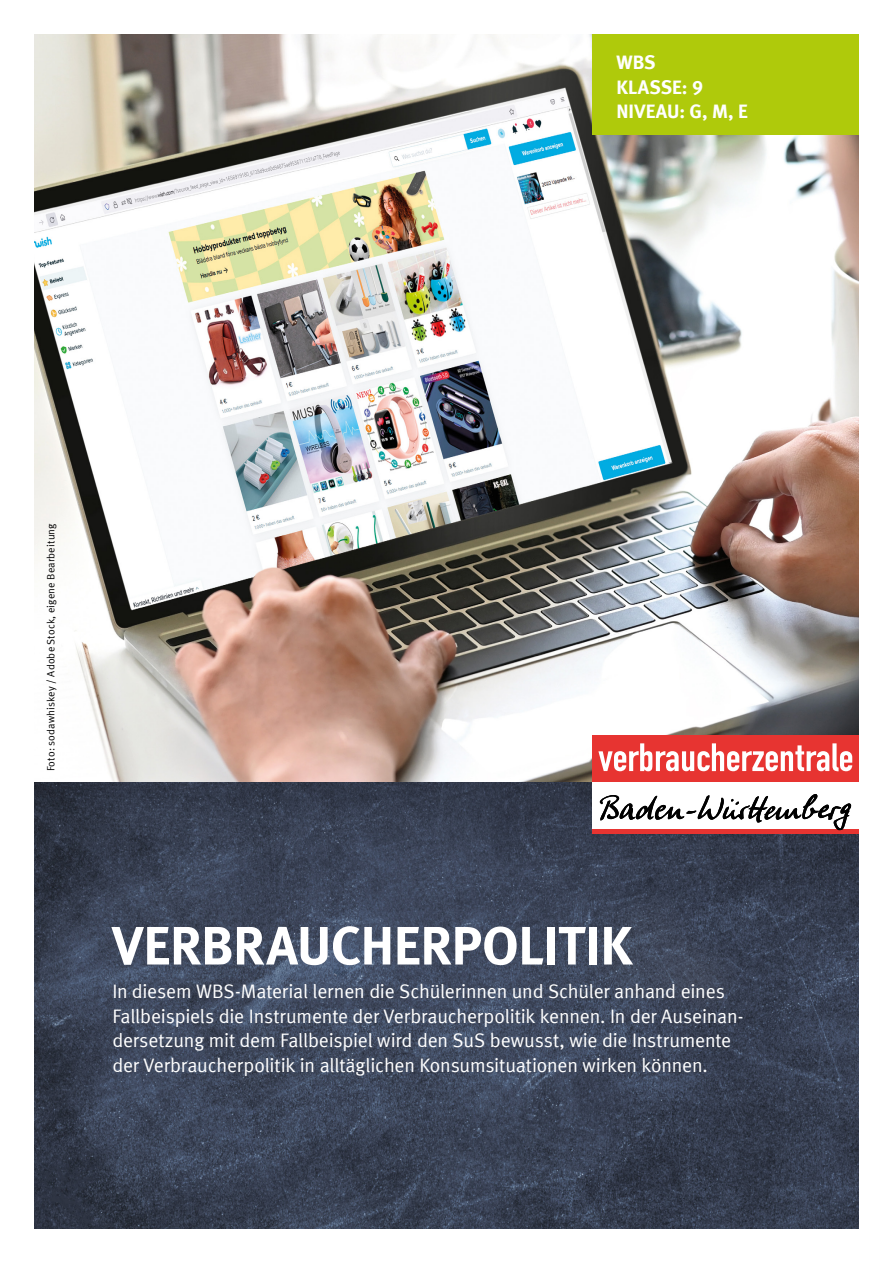
<style>
.page{position:relative;width:893px;height:1263px;background:#fff}
.page>*{position:absolute;margin:0;border:0;box-sizing:border-box;transform-origin:0 0}
.t1{font:54px "Meta Bold LF";letter-spacing:-.005em;color:#fff}
.t2{font:19.5px/24.8px "Meta Normal LF";letter-spacing:-.01em;color:#fff}
.t3{font:19.5px "Meta Bold LF";letter-spacing:.01em;color:#fff}
.t4{font:10.5px "Meta Normal LF";letter-spacing:.015em;color:#000}
</style>
<div class="page">
<img style="left:34px;top:34px;width:825px;height:1195px">
<div style="left:592px;top:34px;width:267px;height:101px;background:#afca0b"></div>
<div style="left:592px;top:735px;width:267px;height:47px;background:#e73431"></div>
<svg style="left:598px;top:743px;width:254px;height:28px"></svg>
<div style="left:592px;top:782px;width:267px;height:47px;background:#fff"></div>
<div style="left:592px;top:829px;width:267px;height:5px;background:#e73431"></div>
<svg style="left:600px;top:794px;width:251px;height:36px"></svg>
<p class="t3" style="left:616px;top:50px;width:41px">WBS</p>
<p class="t3" style="left:616px;top:75px;width:88px">KLASSE: 9</p>
<p class="t3" style="left:616px;top:100px;width:133px">NIVEAU: G, M, E</p>
<p class="t4" style="left:45px;top:771px;width:250px;rotate:-90deg">Foto: sodawhiskey / Adobe Stock, eigene Bearbeitung</p>
<p class="t1" style="left:112px;top:914px;width:521px">VERBRAUCHERPOLITIK</p>
<p class="t2" style="left:112px;top:978px;width:632px">In diesem WBS-Material lernen die Schülerinnen und Schüler anhand eines Fallbeispiels die Instrumente der Verbraucherpolitik kennen. In der Auseinan&shy;dersetzung mit dem Fallbeispiel wird den SuS bewusst, wie die Instrumente der Verbraucherpolitik in alltäglichen Konsumsituationen wirken können.</p>
</div>
